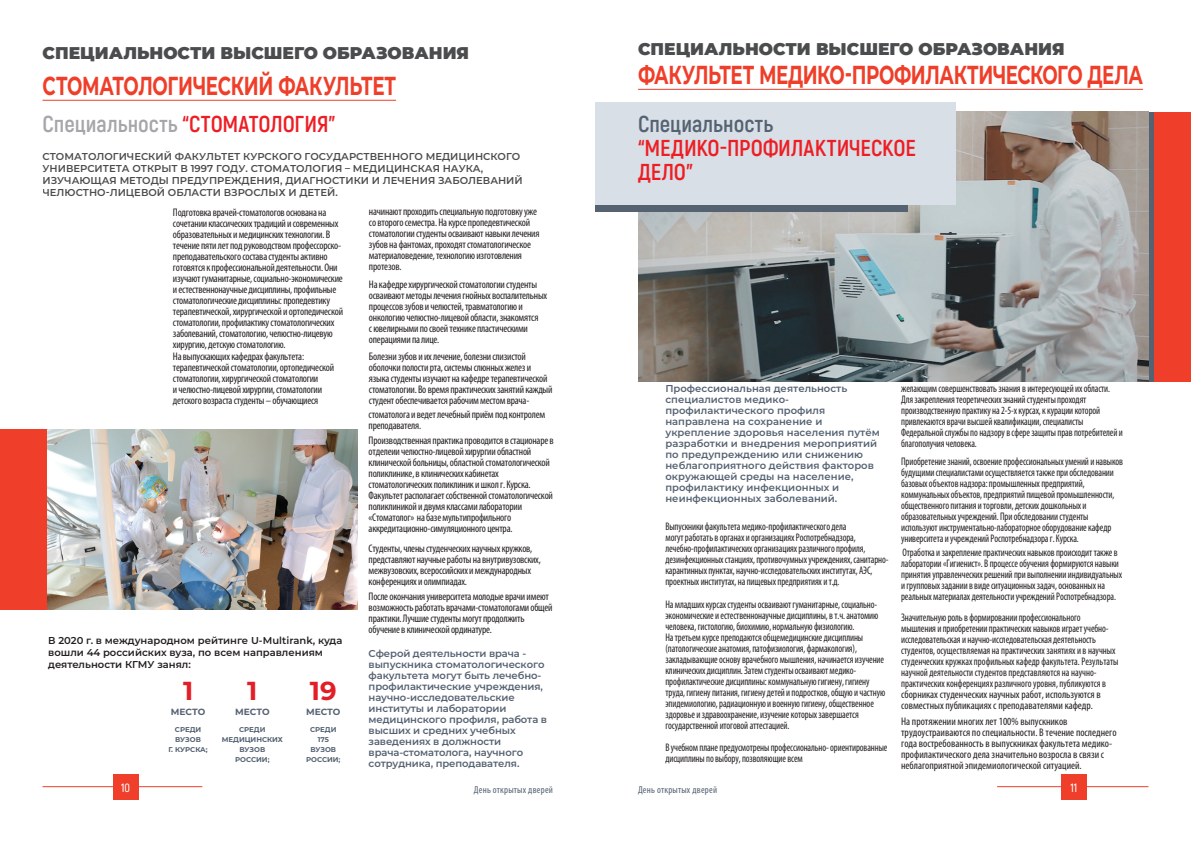
<style>
.page{position:relative;width:1191px;height:842px;background:#fff}
.page>*{position:absolute;margin:0;border:0;box-sizing:border-box;transform-origin:0 0}
.t1{font:700 26px "Montserrat";letter-spacing:-.025em;color:#ef3e29;scale:.7 1}
.t2{font:700 26px "Montserrat";color:#e21f26}
.t3{font:700 23px/24px "Akrobat";color:#ee1d23}
.t4{font:700 23px "Akrobat";color:#556272}
.t5{font:900 17px "Montserrat";color:#4b4c4d}
.t6{font:600 12px "Akrobat";color:#fff}
.t7{font:condensed 11px/11px "Myriad Pro";letter-spacing:-.01em;color:#231f20;scale:.9 1}
.t8{font:condensed 11px/11px "Myriad Pro";letter-spacing:-.01em;color:#231f20}
.t9{font:600 10px/11px "Montserrat";color:#556272}
.t10{font:600 10px/12px "Montserrat";color:#4b4c4d}
.t11{font:600 10px/12px "Montserrat";color:#231f20}
.t12{font:condensed 10px "Myriad Pro";letter-spacing:.025em;color:#556272}
.t13{font:700 9px "Montserrat";letter-spacing:-.005em;color:#556272}
.t14{font:700 7px/10px "Montserrat";color:#556272;text-align:center}
.s1{color:#a5a6aa}
</style>
<div class="page">
<hr style="left:43px;top:786px;width:159px;height:1px;background:#ef3e29">
<hr style="left:997px;top:786px;width:151px;height:1px;background:#ef3e29">
<div style="left:1061px;top:774px;width:25px;height:25px;background:#ef3e29"></div>
<div style="left:113px;top:774px;width:25px;height:25px;background:#ef3e29"></div>
<div style="left:0;top:429px;width:357px;height:180px;background:#ef3e29"></div>
<img style="left:47px;top:429px;width:310px;height:180px">
<img style="left:638px;top:112px;width:510px;height:269px">
<div style="left:1154px;top:112px;width:37px;height:269px;background:#ef3e29"></div>
<hr style="left:43px;top:100px;width:353px;height:1px;background:#ef3e29">
<hr style="left:638px;top:89px;width:505px;height:1px;background:#ef3e29">
<div style="left:595px;top:105px;width:313px;height:106px;background:linear-gradient(to right,#556272,#556272)"></div>
<div style="left:595px;top:102px;width:360px;height:102px;background:#d8dfe6"></div>
<h3 class="t5" style="left:43px;top:40px;width:428px">СПЕЦИАЛЬНОСТИ ВЫСШЕГО ОБРАЗОВАНИЯ</h3>
<h1 class="t1" style="left:43px;top:67px;width:506px">СТОМАТОЛОГИЧЕСКИЙ ФАКУЛЬТЕТ</h1>
<h2 class="t3" style="left:43px;top:112px;width:294px"><span class="s1">Специальность</span> “СТОМАТОЛОГИЯ”</h2>
<p class="t10" style="left:43px;top:150px;width:482px">СТОМАТОЛОГИЧЕСКИЙ ФАКУЛЬТЕТ КУРСКОГО ГОСУДАРСТВЕННОГО МЕДИЦИНСКОГО УНИВЕРСИТЕТА ОТКРЫТ В 1997 ГОДУ. СТОМАТОЛОГИЯ – МЕДИЦИНСКАЯ НАУКА, ИЗУЧАЮЩАЯ МЕТОДЫ ПРЕДУПРЕЖДЕНИЯ, ДИАГНОСТИКИ И ЛЕЧЕНИЯ ЗАБОЛЕВАНИЙ ЧЕЛЮСТНО-ЛИЦЕВОЙ ОБЛАСТИ ВЗРОСЛЫХ И ДЕТЕЙ.</p>
<h3 class="t5" style="left:638px;top:37px;width:428px">СПЕЦИАЛЬНОСТИ ВЫСШЕГО ОБРАЗОВАНИЯ</h3>
<h1 class="t1" style="left:638px;top:56px;width:723px">ФАКУЛЬТЕТ МЕДИКО-ПРОФИЛАКТИЧЕСКОГО ДЕЛА</h1>
<h2 class="t4" style="left:638px;top:110px;width:137px">Специальность</h2>
<h2 class="t3" style="left:638px;top:136px;width:279px">“МЕДИКО-ПРОФИЛАКТИЧЕСКОЕ<br>ДЕЛО”</h2>
<p class="t8" style="left:173px;top:207px;width:172px">Подготовка врачей-стоматологов основана на сочетании классических традиций и современных образовательных и медицинских технологии. В течение пяти лет под руководством профессорско&shy;преподавательского состава студенты активно готовятся к профессиональной деятельности. Они изучают гуманитарные, социально-экономические и естественнонаучные дисциплины, профильные стоматологические дисциплины: пропедевтику терапевтической, хирургической и ортопедической стоматологии, профилактику стоматологических заболеваний, стоматологию, челюстно-лицевую хирургию, детскую стоматологию.</p>
<p class="t8" style="left:173px;top:351px;width:163px">На выпускающих кафедрах факультета: терапевтической стоматологии, ортопедической стоматологии, хирургической стоматологии<br>и челюстно-лицевой хирургии, стоматологии детского возраста студенты – обучающиеся</p>
<p class="t8" style="left:369px;top:206px;width:172px">начинают проходить специальную подготовку уже со второго семестра. На курсе пропедевтической стоматологии студенты осваивают навыки лечения зубов на фантомах, проходят стоматологическое материаловедение, технологию изготовления протезов.</p>
<p class="t8" style="left:369px;top:279px;width:180px">На кафедре хирургической стоматологии студенты осваивают методы лечения гнойных воспалительных процессов зубов и челюстей, травматологию и онкологию челюстно-лицевой области, знакомятся<br>с ювелирными по своей технике пластическими операциями па лице.</p>
<p class="t8" style="left:369px;top:351px;width:185px">Болезни зубов и их лечение, болезни слизистой оболочки полости рта, системы слюнных желез и языка студенты изучают на кафедре терапевтической стоматологии. Во время практических занятий каждый студент обеспечивается рабочим местом врача-</p>
<p class="t8" style="left:369px;top:409px;width:178px">стоматолога и ведет лечебный приём под контролем преподавателя.</p>
<p class="t8" style="left:369px;top:435px;width:186px">Производственная практика проводится в стационарев отделеии челюстно-лицевой хирургии областной клинической больницы, областной стоматологической поликлинике,в клинических кабинетах стоматологических поликлиник и школ г. Курска.<br>Факультет располагаетсобственной стоматологической поликлиникой и двумя классами лаборатории «Стоматолог» на базе мультипрофильного аккредитационно-симуляционного центра.</p>
<p class="t8" style="left:369px;top:543px;width:174px">Студенты, члены студенческих научных кружков, представляют научные работы на внутривузовских, межвузовских, всероссийских и международных конференциях и олимпиадах.</p>
<p class="t8" style="left:369px;top:591px;width:185px">После окончания университета молодые врачи имеют возможность работать врачами-стоматологамиобщей практики. Лучшие студенты могут продолжить обучение в клинической ординатуре.</p>
<p class="t9" style="left:369px;top:648px;width:180px">Сферой деятельности врача - выпускника стоматологического факультета могут быть лечебно&shy;профилактические учреждения, научно-исследовательские институты и лаборатории медицинского профиля, работа в высших и средних учебных заведениях в должности врача-стоматолога, научного сотрудника, преподавателя.</p>
<p class="t12" style="left:474px;top:783px;width:81px">День открытых дверей</p>
<p class="t12" style="left:638px;top:784px;width:81px">День открытых дверей</p>
<p class="t7" style="left:901px;top:383px;width:248px">желающим совершенствовать знания в интересующей их области.<br>Для закрепления теоретических знаний студенты проходят производственную практику на 2-5-х курсах, к курации которой привлекаются врачи высшей квалификации, специалисты Федеральной службы по надзору в сфере защиты прав потребителей и благополучия человека.</p>
<p class="t7" style="left:901px;top:456px;width:248px">Приобретение знаний, освоение профессиональных умений и навыков будущими специалистами осуществляется также при обследовании базовых объектов надзора: промышленных предприятий, коммунальных объектов, предприятий пищевой промышленности, общественного питания и торговли, детских дошкольных и образовательных учреждений. При обследовании студенты используют инструментально-лабораторное оборудование кафедр университета и учреждений Роспотребнадзора г. Курска.</p>
<p class="t7" style="left:901px;top:547px;width:247px">Отработка и закрепление практических навыков происходит также в лаборатории «Гигиенист». В процессе обучения формируются навыки принятия управленческих решений при выполнении индивидуальных и групповых задании в виде ситуационных задач, основанных на реальных материалах деятельности учреждений Роспотребнадзора.</p>
<p class="t7" style="left:901px;top:612px;width:243px">Значительную роль в формировании профессионального<br>мышления и приобретении практических навыков играет учебно&shy;исследовательская и научно-исследовательская деятельность студентов, осуществляемая на практических занятиях и в научных студенческих кружках профильных кафедр факультета. Результаты научной деятельности студентов представляются на научно&shy;практических конференциях различного уровня, публикуются в сборниках студенческих научных работ, используются в совместных публикациях с преподавателями кафедр.</p>
<p class="t8" style="left:901px;top:716px;width:217px">На протяжении многих лет 100% выпускников трудоустраиваются по специальности. В течение последнего года востребованность в выпускниках факультета медико&shy;профилактического дела значительно возросла в связи с неблагоприятной эпидемиологической ситуацией.</p>
<p class="t9" style="left:665px;top:383px;width:216px">Профессиональная деятельность специалистов медико&shy;профилактического профиля направлена на сохранение и укрепление здоровья населения путём разработки и внедрения мероприятий по предупреждению или снижению неблагоприятного действия факторов окружающей среды на население, профилактику инфекционных и неинфекционных заболеваний.</p>
<p class="t7" style="left:665px;top:521px;width:249px">Выпускники факультета медико-профилактического дела<br>могут работать в органах и организациях Роспотребнадзора, лечебно-профилактических организациях различного профиля, дезинфекционных станциях, противочумных учреждениях, санитарно&shy;карантинных пунктах, научно-исследовательских институтах, АЭС, проектных институтах, на пищевых предприятиях и т.д.</p>
<p class="t7" style="left:665px;top:599px;width:246px">На младших курсах студенты осваивают гуманитарные, социально&shy;экономические и естественнонаучные дисциплины, в т.ч. анатомию человека, гистологию, биохимию, нормальную физиологию.<br>На третьем курсе преподаются общемедицинские дисциплины (патологические анатомия, патофизиология, фармакология), закладывающие основу врачебного мышления, начинается изучение клинических дисциплин. Затем студенты осваивают медико&shy;профилактические дисциплины: коммунальную гигиену, гигиену труда, гигиену питания, гигиену детей и подростков, общую и частную эпидемиологию, радиационную и военную гигиену, общественное здоровье и здравоохранение, изучение которых завершается государственной итоговой аттестацией.</p>
<p class="t7" style="left:665px;top:742px;width:248px">В учебном плане предусмотрены профессионально-ориентированные дисциплины по выбору, позволяющие всем</p>
<p class="t11" style="left:48px;top:634px;width:296px">В 2020 г. в международном рейтинге U-Multirank, куда вошли 44 российских вуза, по всем направлениям деятельности КГМУ занял:</p>
<h1 class="t2" style="left:183px;top:672px;width:12px">1</h1>
<p class="t13" style="left:171px;top:705px;width:36px">МЕСТО</p>
<p class="t14" style="left:168px;top:724px;width:41px">СРЕДИ<br>ВУЗОВ<br>Г. КУРСКА;</p>
<h1 class="t2" style="left:310px;top:672px;width:28px">19</h1>
<p class="t13" style="left:306px;top:705px;width:36px">МЕСТО</p>
<p class="t14" style="left:306px;top:724px;width:36px">СРЕДИ<br>175<br>ВУЗОВ<br>РОССИИ;</p>
<h1 class="t2" style="left:247px;top:672px;width:12px">1</h1>
<p class="t13" style="left:235px;top:705px;width:36px">МЕСТО</p>
<p class="t14" style="left:222px;top:724px;width:63px">СРЕДИ<br>МЕДИЦИНСКИХ<br>ВУЗОВ<br>РОССИИ;</p>
<p class="t6" style="left:121px;top:780px;width:10px">10</p>
<p class="t6" style="left:1070px;top:780px;width:8px">11</p>
</div>
